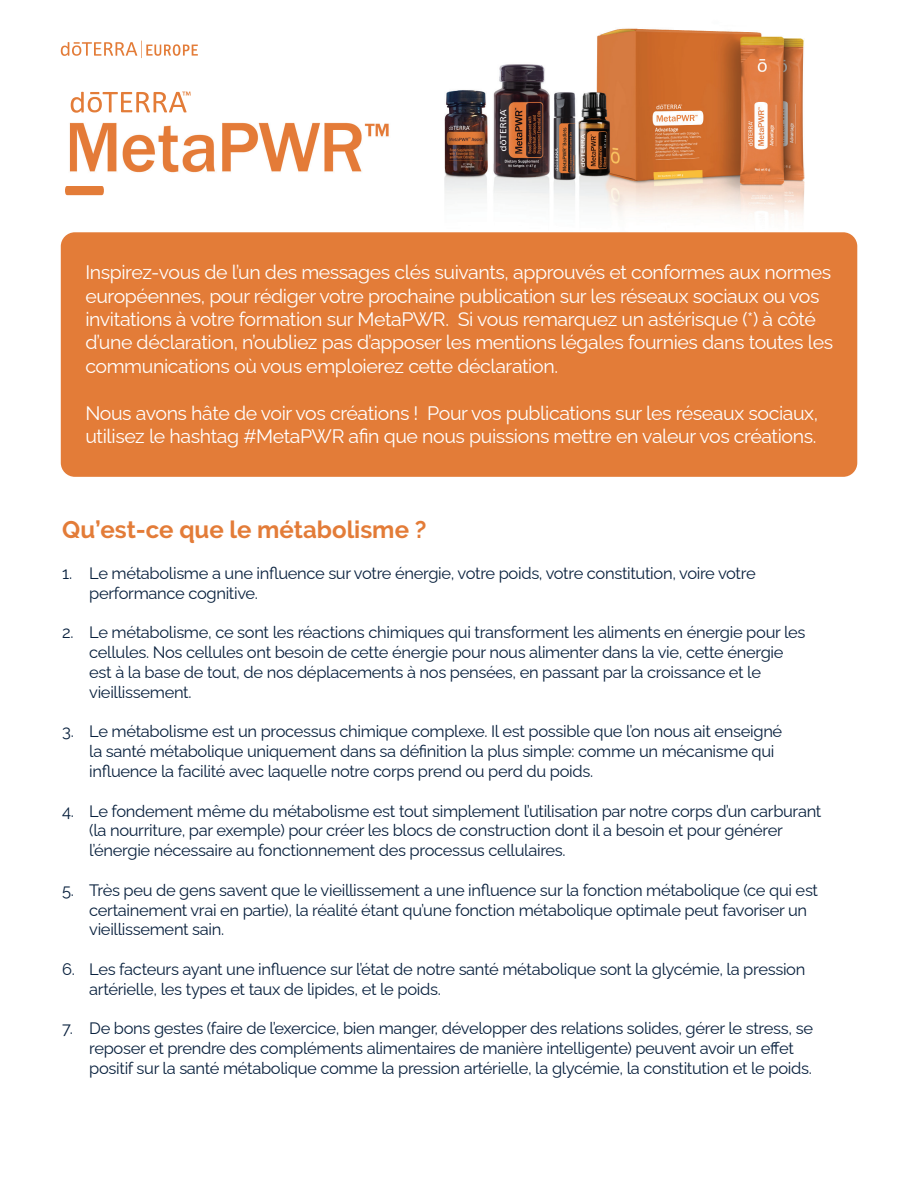
<style>
.page{position:relative;width:918px;height:1188px;background:#fff}
.page>*{position:absolute;margin:0;border:0;box-sizing:border-box;transform-origin:0 0}
.t1{font:700 24px "Raleway";color:#e37c38}
.t2{font:19.5px/23.4px "Raleway";letter-spacing:-.02em;color:#fff}
.t3{font:16.5px/19.8px "Raleway";letter-spacing:-.02em;color:#09213e}
</style>
<div class="page">
<svg style="left:65px;top:186px;width:39px;height:9px"></svg>
<img style="left:444px;top:28px;width:361px;height:190px">
<div style="left:61px;top:232px;width:796px;height:245px;background:#e37c38;border-radius:14px"></div>
<img style="left:69px;top:122px;width:320px;height:51px">
<svg style="left:61px;top:41px;width:137px;height:17px"></svg>
<svg style="left:71px;top:92px;width:120px;height:21px"></svg>
<p class="t2" style="left:85px;top:258px;width:749px">Inspirez-vous de l’un des messages clés suivants, approuvés et conformes aux normes européennes, pour rédiger votre prochaine publication sur les réseaux sociaux ou vos invitations à votre formation sur MetaPWR. Si vous remarquez un astérisque (*) à côté d’une déclaration, n’oubliez pas d’apposer les mentions légales fournies dans toutes les communications où vous emploierez cette déclaration.</p>
<p class="t2" style="left:85px;top:399px;width:734px">Nous avons hâte de voir vos créations ! Pour vos publications sur les réseaux sociaux, utilisez le hashtag #MetaPWR afin que nous puissions mettre en valeur vos créations.</p>
<h1 class="t1" style="left:62px;top:516px;width:366px">Qu’est-ce que le métabolisme ?</h1>
<p class="t3" style="left:89px;top:561px;width:668px;text-indent:-27px">1. Le métabolisme a une influence sur votre énergie, votre poids, votre constitution, voire votre performance cognitive.</p>
<p class="t3" style="left:89px;top:621px;width:718px;text-indent:-27px">2. Le métabolisme, ce sont les réactions chimiques qui transforment les aliments en énergie pour les cellules. Nos cellules ont besoin de cette énergie pour nous alimenter dans la vie, cette énergie est à la base de tout, de nos déplacements à nos pensées, en passant par la croissance et le vieillissement.</p>
<p class="t3" style="left:89px;top:720px;width:695px;text-indent:-27px">3. Le métabolisme est un processus chimique complexe. Il est possible que l’on nous ait enseigné la santé métabolique uniquement dans sa définition la plus simple: comme un mécanisme qui influence la facilité avec laquelle notre corps prend ou perd du poids.</p>
<p class="t3" style="left:89px;top:799px;width:734px;text-indent:-27px">4. Le fondement même du métabolisme est tout simplement l’utilisation par notre corps d’un carburant (la nourriture, par exemple) pour créer les blocs de construction dont il a besoin et pour générer l’énergie nécessaire au fonctionnement des processus cellulaires.</p>
<p class="t3" style="left:89px;top:878px;width:730px;text-indent:-27px">5. Très peu de gens savent que le vieillissement a une influence sur la fonction métabolique (ce qui est certainement vrai en partie), la réalité étant qu’une fonction métabolique optimale peut favoriser un vieillissement sain.</p>
<p class="t3" style="left:89px;top:957px;width:718px;text-indent:-27px">6. Les facteurs ayant une influence sur l’état de notre santé métabolique sont la glycémie, la pression artérielle, les types et taux de lipides, et le poids.</p>
<p class="t3" style="left:89px;top:1017px;width:725px;text-indent:-27px">7. De bons gestes (faire de l’exercice, bien manger, développer des relations solides, gérer le stress, se reposer et prendre des compléments alimentaires de manière intelligente) peuvent avoir un effet positif sur la santé métabolique comme la pression artérielle, la glycémie, la constitution et le poids.</p>
</div>
